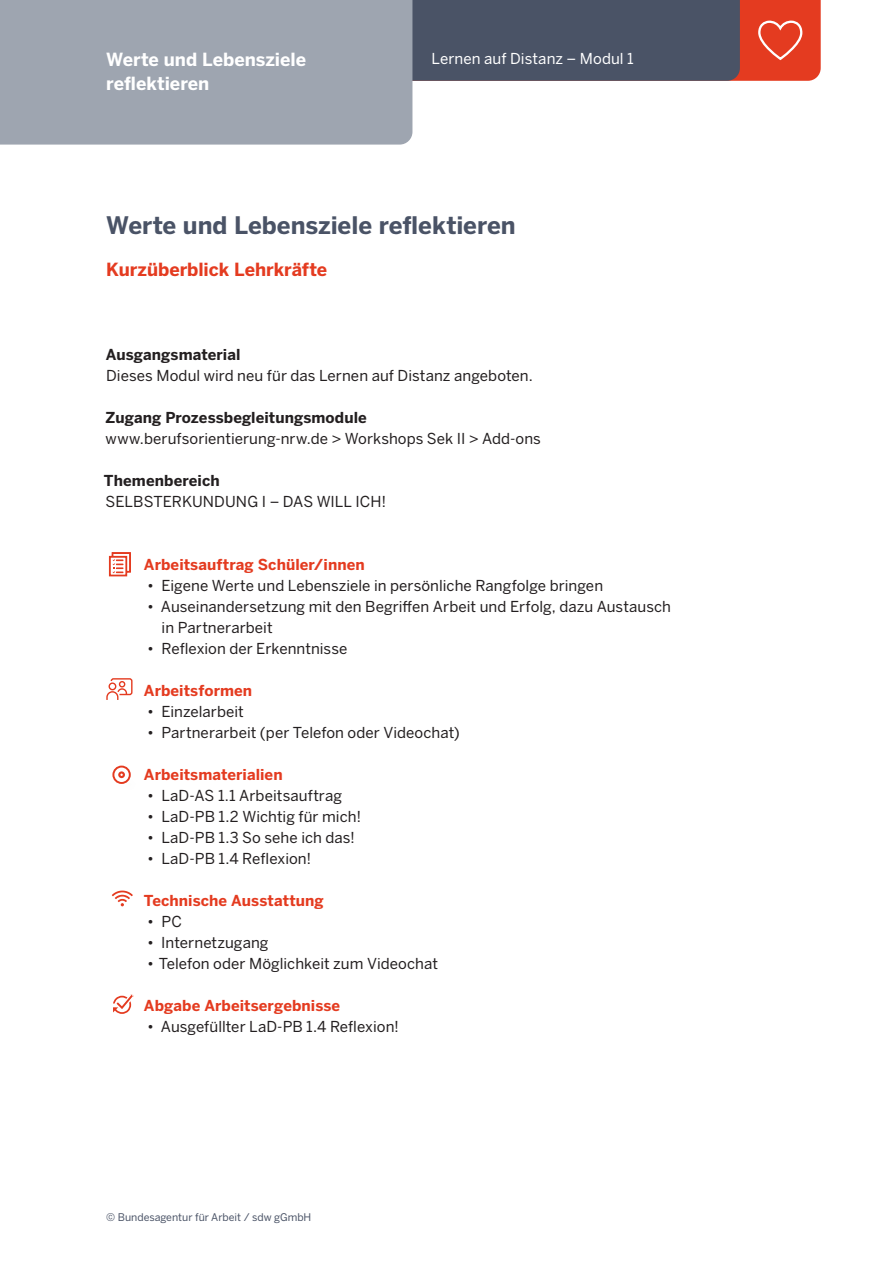
<style>
.page{position:relative;width:893px;height:1263px;background:#fff}
.page>*{position:absolute;margin:0;border:0;box-sizing:border-box;transform-origin:0 0}
.t1{font:700 24px "Benton Sans";letter-spacing:-.005em;color:#4a5366}
.t2{font:700 18px/24px "Benton Sans";color:#fff}
.t3{font:700 18px "Benton Sans";letter-spacing:-.005em;color:#e43b20}
.t4{font:15px/21px "Benton Sans";letter-spacing:.005em;color:#231f20}
.t5{font:700 15px "Benton Sans";letter-spacing:.005em;color:#e43b20}
.t6{font:700 15px "Benton Sans";letter-spacing:.005em;color:#231f20}
.t7{font:15px "Benton Sans";letter-spacing:.005em;color:#fff}
.t8{font:10.5px "Benton Sans";color:#4a5366}
</style>
<div class="page">
<div style="left:740px;top:0;width:81px;height:81px;background:#e43b20"></div>
<div style="left:412px;top:0;width:328px;height:81px;background:#4a5366"></div>
<div style="left:0;top:0;width:412px;height:145px;background:#9ea5b0"></div>
<svg style="left:109px;top:552px;width:22px;height:24px"></svg>
<svg style="left:106px;top:678px;width:27px;height:22px"></svg>
<div style="left:112px;top:766px;width:19px;height:18px;border:2px solid #e43b20;border-radius:50%"></div>
<svg style="left:118px;top:771px;width:7px;height:7px"></svg>
<div style="left:119px;top:774px;width:21px;height:21px;background:#231f20;opacity:.25"></div>
<svg style="left:112px;top:890px;width:21px;height:16px"></svg>
<svg style="left:113px;top:994px;width:20px;height:20px"></svg>
<svg style="left:758px;top:21px;width:44px;height:39px"></svg>
<p class="t2" style="left:106px;top:49px;width:201px">Werte und Lebensziele reflektieren</p>
<p class="t7" style="left:432px;top:53px;width:204px">Lernen auf Distanz ‒ Modul 1</p>
<h1 class="t1" style="left:106px;top:215px;width:411px">Werte und Lebensziele reflektieren</h1>
<p class="t3" style="left:106px;top:262px;width:223px">Kurzüberblick Lehrkräfte</p>
<p class="t6" style="left:106px;top:348px;width:136px">Ausgangsmaterial</p>
<p class="t4" style="left:106px;top:366px;width:428px">Dieses Modul wird neu für das Lernen auf Distanz angeboten.</p>
<p class="t6" style="left:106px;top:411px;width:263px">Zugang Prozessbegleitungsmodule</p>
<p class="t4" style="left:106px;top:429px;width:437px">www.berufsorientierung-nrw.de &gt; Workshops Sek II &gt; Add-ons</p>
<p class="t6" style="left:104px;top:474px;width:117px">Themenbereich</p>
<p class="t4" style="left:106px;top:492px;width:282px">SELBSTERKUNDUNG I – DAS WILL ICH!</p>
<p class="t5" style="left:144px;top:558px;width:222px">Arbeitsauftrag Schüler/innen</p>
<p class="t4" style="left:147px;top:576px;width:457px">• Eigene Werte und Lebensziele in persönliche Rangfolge bringen</p>
<p class="t4" style="left:162px;top:597px;width:511px;text-indent:-14px">• Auseinandersetzung mit den Begriffen Arbeit und Erfolg, dazu Austausch in Partnerarbeit</p>
<p class="t4" style="left:147px;top:639px;width:202px">• Reflexion der Erkenntnisse</p>
<p class="t5" style="left:144px;top:684px;width:110px">Arbeitsformen</p>
<p class="t4" style="left:147px;top:702px;width:98px">• Einzelarbeit</p>
<p class="t4" style="left:147px;top:723px;width:314px">• Partnerarbeit (per Telefon oder Videochat)</p>
<p class="t5" style="left:144px;top:768px;width:140px">Arbeitsmaterialien</p>
<p class="t4" style="left:147px;top:786px;width:196px">• LaD-AS 1.1 Arbeitsauftrag</p>
<p class="t4" style="left:147px;top:807px;width:215px">• LaD-PB 1.2 Wichtig für mich!</p>
<p class="t4" style="left:147px;top:828px;width:209px">• LaD-PB 1.3 So sehe ich das!</p>
<p class="t4" style="left:147px;top:849px;width:166px">• LaD-PB 1.4 Reflexion!</p>
<p class="t5" style="left:144px;top:894px;width:181px">Technische Ausstattung</p>
<p class="t4" style="left:147px;top:912px;width:36px">• PC</p>
<p class="t4" style="left:147px;top:933px;width:123px">• Internetzugang</p>
<p class="t4" style="left:147px;top:954px;width:292px">• Telefon oder Möglichkeit zum Videochat</p>
<p class="t5" style="left:144px;top:999px;width:198px">Abgabe Arbeitsergebnisse</p>
<p class="t4" style="left:147px;top:1017px;width:253px">• Ausgefüllter LaD-PB 1.4 Reflexion!</p>
<p class="t8" style="left:106px;top:1213px;width:207px">© Bundesagentur für Arbeit / sdw gGmbH</p>
</div>
